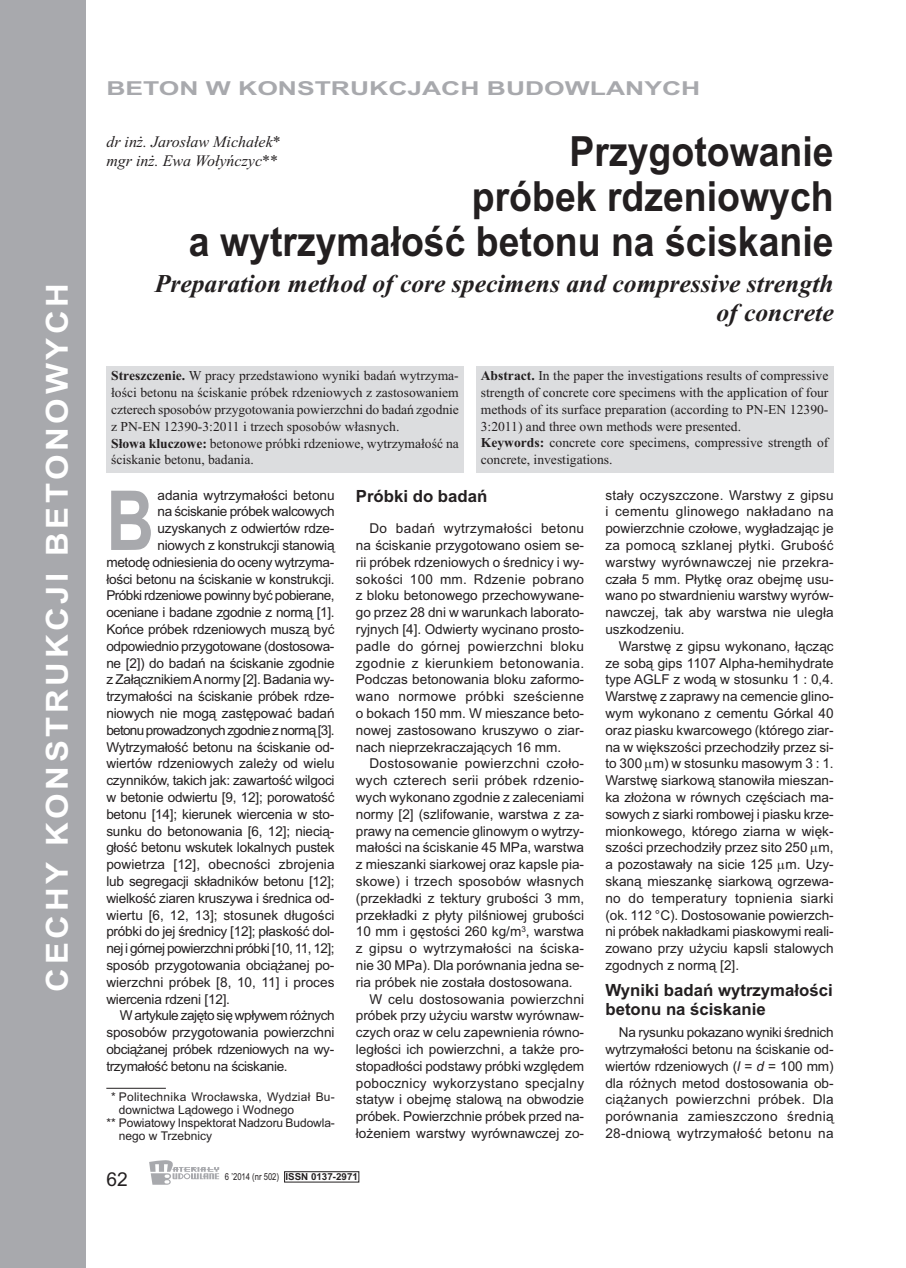
<style>
.page{position:relative;width:906px;height:1268px;background:#fff}
.page>*{position:absolute;margin:0;border:0;box-sizing:border-box;transform-origin:0 0}
.t1{font:700 82.8px "Arial";color:#a8a9ad;scale:.8 1}
.t2{font:700 41.55px/44.5px "Arial";color:#231f20;text-align:right;scale:.9 1}
.t3{font:700 30.45px "Arial";letter-spacing:.11em;color:#fff;scale:1.08 1}
.t4{font:italic 700 25.65px/28.7px "Times New Roman";color:#231f20;text-align:right}
.t5{font:700 19.2px "Arial";color:#a8a9ad;scale:1.38 1}
.t6{font:19.2px "Arial";color:#231f20}
.t7{font:700 16.8px/19.2px "Arial";color:#231f20}
.t8{font:italic 16.05px/19.2px "Times New Roman";color:#231f20}
.t9{font:13.65px/16.8px "Arial";letter-spacing:-.005em;color:#231f20;text-align:justify}
.t10{font:13.65px/16.8px "Times New Roman";color:#231f20}
.t11{font:13.65px "Arial";letter-spacing:.02em;color:#231f20}
.t12{font:13.65px "Arial";letter-spacing:-.03em;color:#231f20}
.t13{font:13.65px "Arial";letter-spacing:-.035em;color:#231f20}
.t14{font:13.65px "Arial";letter-spacing:-.025em;color:#231f20}
.t15{font:13.65px "Arial";letter-spacing:.015em;color:#231f20}
.t16{font:13.65px "Arial";letter-spacing:-.04em;color:#231f20}
.t17{font:13.65px "Arial";letter-spacing:-.05em;color:#231f20}
.t18{font:12px "Arial";color:#231f20}
.t19{font:12px "Arial";letter-spacing:.02em;color:#231f20}
.t20{font:9.6px "Arial";color:#231f20;scale:.8 1}
.s1{font-weight:700}
.s2{color:#fff}
.s3{font-style:italic}
</style>
<div class="page">
<svg style="left:149px;top:1160px;width:70px;height:24px"></svg>
<div style="left:284px;top:1171px;width:75px;height:10px;border:1px solid #231f20"></div>
<div style="left:0;top:0;width:85px;height:1267px;background:#a8a9ad"></div>
<hr style="left:106px;top:1087px;width:60px;height:1px;background:#231f20">
<div style="left:106px;top:366px;width:357px;height:107px;background:#dcdddf"></div>
<div style="left:476px;top:366px;width:357px;height:106px;background:#dcdddf"></div>
<h3 class="t3" style="left:40px;top:991px;width:657px;rotate:-90deg">CECHY KONSTRUKCJI BETONOWYCH</h3>
<h3 class="t5" style="left:106px;top:77px;width:432px">BETON W KONSTRUKCJACH BUDOWLANYCH</h3>
<p class="t8" style="left:106px;top:132px;width:176px">dr inż. Jarosław Michałek* mgr inż. Ewa Wołyńczyc**</p>
<h2 class="t2" style="left:189px;top:130px;width:718px">Przygotowanie<br>próbek rdzeniowych<br>a wytrzymałość betonu na ściskanie</h2>
<h3 class="t4" style="left:155px;top:269px;width:680px">Preparation method of core specimens and compressive strength of concrete</h3>
<p class="t10" style="left:111px;top:367px;width:349px"><span class="s1">Streszczenie.</span> W pracy przedstawiono wyniki badań wytrzyma&shy;łości betonu na ściskanie próbek rdzeniowych z zastosowaniem czterech sposobów przygotowania powierzchni do badań zgodnie z PN-EN 12390-3:2011 i trzech sposobów własnych.<br><span class="s1">Słowa kluczowe:</span> betonowe próbki rdzeniowe, wytrzymałość na ściskanie betonu, badania.</p>
<p class="t10" style="left:481px;top:367px;width:349px"><span class="s1">Abstract.</span> In the paper the investigations results of compressive strength of concrete core specimens with the application of four methods of its surface preparation (according to PN-EN 12390- 3:2011) and three own methods were presented.<br><span class="s1">Keywords:</span> concrete core specimens, compressive strength of concrete, investigations.</p>
<h1 class="t1" style="left:106px;top:473px;width:61px">B</h1>
<p class="t9" style="left:157px;top:486px;width:179px">adania wytrzymałości betonu</p>
<p class="t14" style="left:157px;top:503px;width:178px">na ściskanie próbek walcowych</p>
<p class="t9" style="left:157px;top:520px;width:178px">uzyskanych z odwiertów rdze-</p>
<p class="t9" style="left:157px;top:536px;width:178px">niowych z konstrukcji stanowią</p>
<p class="t9" style="left:106px;top:553px;width:229px">metodę odniesienia do oceny wytrzyma-</p>
<p class="t9" style="left:106px;top:570px;width:230px">łości betonu na ściskanie w konstrukcji.</p>
<p class="t13" style="left:106px;top:587px;width:230px">Próbki rdzeniowe powinny być pobierane,</p>
<p class="t12" style="left:106px;top:604px;width:230px">oceniane i badane zgodnie z normą [1].</p>
<p class="t9" style="left:106px;top:620px;width:230px">Końce próbek rdzeniowych muszą być</p>
<p class="t14" style="left:106px;top:638px;width:229px">odpowiednio przygotowane (dostosowa-</p>
<p class="t9" style="left:106px;top:654px;width:230px">ne [2]) do badań na ściskanie zgodnie</p>
<p class="t9" style="left:106px;top:671px;width:229px">z ZałącznikiemAnormy [2]. Badania wy-</p>
<p class="t9" style="left:106px;top:688px;width:229px">trzymałości na ściskanie próbek rdze-</p>
<p class="t9" style="left:106px;top:704px;width:230px">niowych nie mogą zastępować badań</p>
<p class="t17" style="left:106px;top:722px;width:230px">betonu prowadzonych zgodnie z normą [3].</p>
<p class="t9" style="left:106px;top:738px;width:229px">Wytrzymałość betonu na ściskanie od-</p>
<p class="t9" style="left:106px;top:755px;width:230px">wiertów rdzeniowych zależy od wielu</p>
<p class="t9" style="left:106px;top:771px;width:230px">czynników, takich jak: zawartość wilgoci</p>
<p class="t9" style="left:106px;top:788px;width:230px">w betonie odwiertu [9, 12]; porowatość</p>
<p class="t9" style="left:106px;top:805px;width:229px">betonu [14]; kierunek wiercenia w sto-</p>
<p class="t9" style="left:106px;top:822px;width:229px">sunku do betonowania [6, 12]; niecią-</p>
<p class="t9" style="left:106px;top:839px;width:230px">głość betonu wskutek lokalnych pustek</p>
<p class="t9" style="left:106px;top:855px;width:230px">powietrza [12], obecności zbrojenia</p>
<p class="t9" style="left:106px;top:872px;width:230px">lub segregacji składników betonu [12];</p>
<p class="t9" style="left:106px;top:889px;width:229px">wielkość ziaren kruszywa i średnica od-</p>
<p class="t9" style="left:106px;top:906px;width:230px">wiertu [6, 12, 13]; stosunek długości</p>
<p class="t9" style="left:106px;top:923px;width:229px">próbki do jej średnicy [12]; płaskość dol-</p>
<p class="t16" style="left:106px;top:940px;width:230px">nej i górnej powierzchni próbki [10, 11, 12];</p>
<p class="t9" style="left:106px;top:956px;width:229px">sposób przygotowania obciążanej po-</p>
<p class="t9" style="left:106px;top:973px;width:230px">wierzchni próbek [8, 10, 11] i proces</p>
<p class="t9" style="left:106px;top:990px;width:125px">wiercenia rdzeni [12].</p>
<p class="t13" style="left:120px;top:1007px;width:216px">W artykule zajęto się wpływem różnych</p>
<p class="t9" style="left:106px;top:1023px;width:230px">sposobów przygotowania powierzchni</p>
<p class="t12" style="left:106px;top:1040px;width:229px">obciążanej próbek rdzeniowych na wy-</p>
<p class="t12" style="left:106px;top:1057px;width:183px">trzymałość betonu na ściskanie.</p>
<p class="t19" style="left:106px;top:1089px;width:230px"><span class="s2">*</span>* Politechnika Wrocławska, Wydział Bu-</p>
<p class="t18" style="left:119px;top:1102px;width:177px">downictwa Lądowego i Wodnego</p>
<p class="t18" style="left:106px;top:1115px;width:230px">** Powiatowy Inspektorat Nadzoru Budowla-</p>
<p class="t18" style="left:119px;top:1128px;width:95px">nego w Trzebnicy</p>
<p class="t7" style="left:356px;top:486px;width:133px">Próbki do badań</p>
<p class="t9" style="left:356px;top:520px;width:230px;text-indent:14px">Do badań wytrzymałości betonu na ściskanie przygotowano osiem se&shy;rii próbek rdzeniowych o średnicy i wy&shy;sokości 100 mm. Rdzenie pobrano z bloku betonowego przechowywane&shy;go przez 28 dni w warunkach laborato&shy;ryjnych [4]. Odwierty wycinano prosto&shy;padle do górnej powierzchni bloku zgodnie z kierunkiem betonowania.<br>Podczas betonowania bloku zaformo&shy;wano normowe próbki sześcienne o bokach 150 mm. W mieszance beto&shy;nowej zastosowano kruszywo o ziar&shy;nach nieprzekraczających 16 mm.</p>
<p class="t11" style="left:369px;top:755px;width:216px">Dostosowanie powierzchni czoło-</p>
<p class="t11" style="left:356px;top:772px;width:230px">wych czterech serii próbek rdzenio-</p>
<p class="t9" style="left:356px;top:788px;width:230px">wych wykonano zgodnie z zaleceniami</p>
<p class="t9" style="left:356px;top:805px;width:230px">normy [2] (szlifowanie, warstwa z za-</p>
<p class="t9" style="left:356px;top:822px;width:230px">prawy na cemencie glinowym o wytrzy-</p>
<p class="t9" style="left:356px;top:839px;width:230px">małości na ściskanie 45 MPa, warstwa</p>
<p class="t9" style="left:356px;top:855px;width:230px">z mieszanki siarkowej oraz kapsle pia-</p>
<p class="t15" style="left:356px;top:873px;width:230px">skowe) i trzech sposobów własnych</p>
<p class="t9" style="left:356px;top:889px;width:230px">(przekładki z tektury grubości 3 mm,</p>
<p class="t9" style="left:356px;top:906px;width:230px">przekładki z płyty pilśniowej grubości</p>
<p class="t9" style="left:356px;top:923px;width:230px">10 mm i gęstości 260 kg/m<sup>3</sup>, warstwa</p>
<p class="t11" style="left:356px;top:940px;width:230px">z gipsu o wytrzymałości na ściska-</p>
<p class="t9" style="left:356px;top:956px;width:230px">nie 30 MPa). Dla porównania jedna se-</p>
<p class="t9" style="left:356px;top:973px;width:218px">ria próbek nie została dostosowana.</p>
<p class="t15" style="left:369px;top:990px;width:216px">W celu dostosowania powierzchni</p>
<p class="t9" style="left:356px;top:1006px;width:230px">próbek przy użyciu warstw wyrównaw-</p>
<p class="t9" style="left:356px;top:1023px;width:230px">czych oraz w celu zapewnienia równo-</p>
<p class="t9" style="left:356px;top:1040px;width:230px">ległości ich powierzchni, a także pro-</p>
<p class="t9" style="left:356px;top:1057px;width:230px">stopadłości podstawy próbki względem</p>
<p class="t11" style="left:356px;top:1074px;width:230px">pobocznicy wykorzystano specjalny</p>
<p class="t9" style="left:356px;top:1090px;width:230px">statyw i obejmę stalową na obwodzie</p>
<p class="t9" style="left:356px;top:1107px;width:230px">próbek. Powierzchnie próbek przed na-</p>
<p class="t9" style="left:356px;top:1124px;width:230px">łożeniem warstwy wyrównawczej zo-</p>
<h3 class="t6" style="left:106px;top:1167px;width:23px">62</h3>
<p class="t20" style="left:225px;top:1170px;width:168px">6 ’2014 (nr 502) <span class="s1">ISSN 0137-2971</span></p>
<p class="t9" style="left:605px;top:486px;width:230px">stały oczyszczone. Warstwy z gipsu i cementu glinowego nakładano na powierzchnie czołowe, wygładzając je za pomocą szklanej płytki. Grubość warstwy wyrównawczej nie przekra&shy;czała 5 mm. Płytkę oraz obejmę usu&shy;wano po stwardnieniu warstwy wyrów&shy;nawczej, tak aby warstwa nie uległa uszkodzeniu.</p>
<p class="t9" style="left:605px;top:637px;width:230px;text-indent:13px">Warstwę z gipsu wykonano, łącząc ze sobą gips 1107 Alpha-hemihydrate type AGLF z wodą w stosunku 1 : 0,4.<br>Warstwę z zaprawy na cemencie glino&shy;wym wykonano z cementu Górkal 40 oraz piasku kwarcowego (którego ziar&shy;na w większości przechodziły przez si&shy;to 300 m) w stosunku masowym 3 : 1.<br>Warstwę siarkową stanowiła mieszan&shy;ka złożona w równych częściach ma&shy;sowych z siarki rombowej i piasku krze&shy;mionkowego, którego ziarna w więk&shy;szości przechodziły przez sito 250 m, a pozostawały na sicie 125 m. Uzy&shy;skaną mieszankę siarkową ogrzewa&shy;no do temperatury topnienia siarki (ok. 112 °C). Dostosowanie powierzch&shy;ni próbek nakładkami piaskowymi reali&shy;zowano przy użyciu kapsli stalowych zgodnych z normą [2].</p>
<p class="t7" style="left:605px;top:979px;width:229px">Wyniki badań wytrzymałości betonu na ściskanie</p>
<p class="t9" style="left:605px;top:1023px;width:230px;text-indent:14px">Na rysunku pokazano wyniki średnich wytrzymałości betonu na ściskanie od&shy;wiertów rdzeniowych (<span class="s3">l</span> = <span class="s3">d</span> = 100 mm) dla różnych metod dostosowania ob&shy;ciążanych powierzchni próbek. Dla porównania zamieszczono średnią 28-dniową wytrzymałość betonu na</p>
</div>
